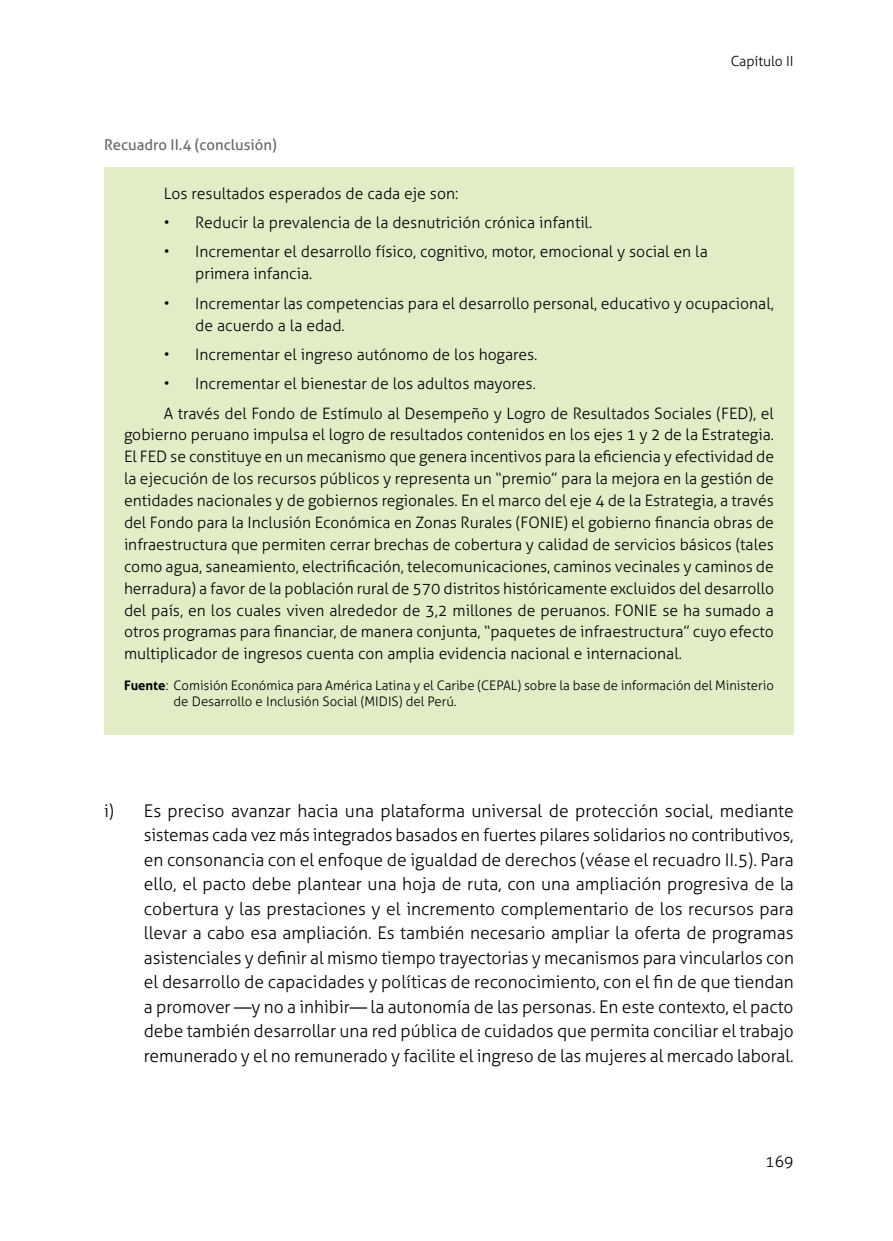
<style>
.page{position:relative;width:893px;height:1241px;background:#fff}
.page>*{position:absolute;margin:0;border:0;box-sizing:border-box;transform-origin:0 0}
.t1{font:300 17.5px/24.5px "Aller";letter-spacing:-.005em;color:#000;text-align:justify}
.t2{font:17.5px/24.5px "Aller Light 2";letter-spacing:-.005em;color:#000}
.t3{font:300 15.75px/21.9px "Aller";color:#000}
.t4{font:15.75px/21.9px "Aller Light 2";color:#000}
.t5{font:14.88px "Aller";color:#68676c}
.t6{font:300 14px "Aller";letter-spacing:-.005em;color:#000}
.t7{font:300 13.12px "Aller";color:#000}
.t8{font:13.12px "Aller Light 2";color:#000}
.s1{font-weight:700}
</style>
<div class="page">
<div style="left:104px;top:167px;width:690px;height:567px;background:#e2ecc6"></div>
<p class="t5" style="left:104px;top:135px;width:174px">Recuadro II.4 (conclusión)</p>
<p class="t6" style="left:731px;top:53px;width:64px">Capítulo II</p>
<p class="t3" style="left:164px;top:182px;width:296px">Los resultados esperados de cada eje son:</p>
<p class="t3" style="left:164px;top:211px;width:430px">• Reducir la prevalencia de la desnutrición crónica infantil.</p>
<p class="t3" style="left:195px;top:241px;width:514px;text-indent:-32px">• Incrementar el desarrollo físico, cognitivo, motor, emocional y social en la primera infancia.</p>
<p class="t3" style="left:195px;top:292px;width:580px;text-indent:-32px">• Incrementar las competencias para el desarrollo personal, educativo y ocupacional, de acuerdo a la edad.</p>
<p class="t3" style="left:164px;top:343px;width:375px">• Incrementar el ingreso autónomo de los hogares.</p>
<p class="t3" style="left:164px;top:372px;width:374px">• Incrementar el bienestar de los adultos mayores.</p>
<p class="t4" style="left:164px;top:402px;width:612px">A través del Fondo de Estímulo al Desempeño y Logro de Resultados Sociales (FED), el</p>
<p class="t3" style="left:124px;top:424px;width:651px">gobierno peruano impulsa el logro de resultados contenidos en los ejes 1 y 2 de la Estrategia.</p>
<p class="t4" style="left:124px;top:446px;width:652px">El FED se constituye en un mecanismo que genera incentivos para la eficiencia y efectividad de la ejecución de los recursos públicos y representa un “premio” para la mejora en la gestión de</p>
<p class="t3" style="left:124px;top:489px;width:651px">entidades nacionales y de gobiernos regionales. En el marco del eje 4 de la Estrategia, a través</p>
<p class="t4" style="left:124px;top:511px;width:651px">del Fondo para la Inclusión Económica en Zonas Rurales (FONIE) el gobierno financia obras de</p>
<p class="t3" style="left:124px;top:533px;width:651px">infraestructura que permiten cerrar brechas de cobertura y calidad de servicios básicos (tales</p>
<p class="t4" style="left:124px;top:555px;width:651px">como agua, saneamiento, electrificación, telecomunicaciones, caminos vecinales y caminos de</p>
<p class="t3" style="left:124px;top:577px;width:651px">herradura) a favor de la población rural de 570 distritos históricamente excluidos del desarrollo del país, en los cuales viven alrededor de 3,2 millones de peruanos. FONIE se ha sumado a</p>
<p class="t4" style="left:124px;top:621px;width:651px">otros programas para financiar, de manera conjunta, “paquetes de infraestructura” cuyo efecto</p>
<p class="t3" style="left:124px;top:642px;width:559px">multiplicador de ingresos cuenta con amplia evidencia nacional e internacional.</p>
<p class="t7" style="left:124px;top:677px;width:651px"><span class="s1">Fuente</span>: Comisión Económica para América Latina y el Caribe (CEPAL) sobre la base de información del Ministerio</p>
<p class="t8" style="left:174px;top:693px;width:285px">de Desarrollo e Inclusión Social (MIDIS) del Perú.</p>
<p class="t1" style="left:144px;top:798px;width:651px;text-indent:-40px">i) Es preciso avanzar hacia una plataforma universal de protección social, mediante sistemas cada vez más integrados basados en fuertes pilares solidarios no contributivos, en consonancia con el enfoque de igualdad de derechos (véase el recuadro II.5). Para ello, el pacto debe plantear una hoja de ruta, con una ampliación progresiva de la cobertura y las prestaciones y el incremento complementario de los recursos para llevar a cabo esa ampliación. Es también necesario ampliar la oferta de programas</p>
<p class="t2" style="left:144px;top:945px;width:652px">asistenciales y definir al mismo tiempo trayectorias y mecanismos para vincularlos con el desarrollo de capacidades y políticas de reconocimiento, con el fin de que tiendan</p>
<p class="t1" style="left:144px;top:994px;width:651px">a promover —y no a inhibir— la autonomía de las personas. En este contexto, el pacto</p>
<p class="t2" style="left:144px;top:1018px;width:652px">debe también desarrollar una red pública de cuidados que permita conciliar el trabajo</p>
<p class="t1" style="left:144px;top:1043px;width:651px">remunerado y el no remunerado y facilite el ingreso de las mujeres al mercado laboral.</p>
<p class="t3" style="left:765px;top:1150px;width:30px">169</p>
</div>
